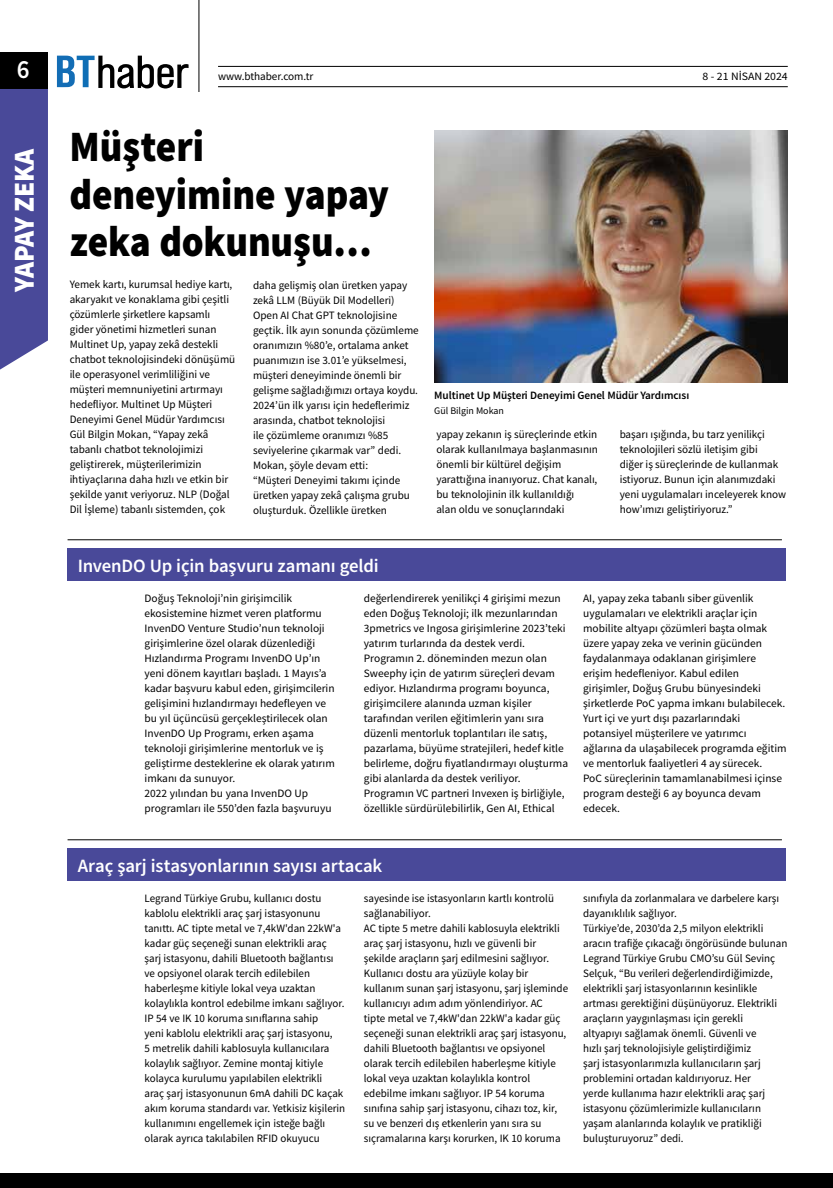
<style>
.page{position:relative;width:833px;height:1188px;background:#fff}
.page>*{position:absolute;margin:0;border:0;box-sizing:border-box;transform-origin:0 0}
.t1{font:43.38px/47.5px "Source Sans Variable";letter-spacing:.05em;color:#000;scale:.9 1}
.t2{font:28.88px "Source Sans Variable";color:#fff;scale:.95 1}
.t3{font:26.25px "Source Sans Variable";color:#fff;scale:.95 1}
.t4{font:18.75px "Source Sans Variable";letter-spacing:.03em;color:#fff}
.t5{font:11.25px/15px "Source Sans Variable";letter-spacing:.02em;color:#000}
.t6{font:11.25px "Source Sans Variable";letter-spacing:.02em;color:#000;scale:1.05 1}
.t7{font:10px "Source Sans Variable";letter-spacing:.015em;color:#000}
</style>
<div class="page">
<div style="left:0;top:52px;width:48px;height:37px;background:#000"></div>
<div style="left:0;top:89px;width:48px;height:280px;background:#494999"></div>
<hr style="left:199px;top:0;width:1px;height:92px;background:#000">
<svg style="left:57px;top:56px;width:131px;height:32px"></svg>
<hr style="left:218px;top:86px;width:569px;height:1px;background:#000">
<hr style="left:218px;top:66px;width:569px;height:1px;background:#000">
<div style="left:0;top:1173px;width:833px;height:14px;background:#000"></div>
<hr style="left:68px;top:539px;width:714px;height:1px;background:#000">
<hr style="left:68px;top:839px;width:714px;height:1px;background:#000">
<div style="left:68px;top:548px;width:718px;height:32px;background:#494999"></div>
<div style="left:68px;top:848px;width:718px;height:32px;background:#494999"></div>
<img style="left:434px;top:130px;width:353px;height:253px">
<h3 class="t3" style="left:17px;top:53px;width:14px">6</h3>
<p class="t5" style="left:218px;top:69px;width:96px">www.bthaber.com.tr</p>
<p class="t6" style="left:702px;top:70px;width:82px">8 - 21 NİSAN 2024</p>
<h2 class="t2" style="left:7px;top:292px;width:153px;rotate:-90deg">YAPAY ZEKA</h2>
<h1 class="t1" style="left:70px;top:123px;width:351px">Müşteri deneyimine yapay zeka dokunuşu…</h1>
<p class="t5" style="left:70px;top:277px;width:167px">Yemek kartı, kurumsal hediye kartı, akaryakıt ve konaklama gibi çeşitli çözümlerle şirketlere kapsamlı gider yönetimi hizmetleri sunan Multinet Up, yapay zekâ destekli chatbot teknolojisindeki dönüşümü ile operasyonel verimliliğini ve müşteri memnuniyetini artırmayı hedefliyor. Multinet Up Müşteri Deneyimi Genel Müdür Yardımcısı Gül Bilgin Mokan, “Yapay zekâ tabanlı chatbot teknolojimizi geliştirerek, müşterilerimizin ihtiyaçlarına daha hızlı ve etkin bir şekilde yanıt veriyoruz. NLP (Doğal Dil İşleme) tabanlı sistemden, çok</p>
<p class="t5" style="left:253px;top:278px;width:167px">daha gelişmiş olan üretken yapay zekâ LLM (Büyük Dil Modelleri)<br>Open AI Chat GPT teknolojisine geçtik. İlk ayın sonunda çözümleme oranımızın %80’e, ortalama anket puanımızın ise 3.01’e yükselmesi, müşteri deneyiminde önemli bir gelişme sağladığımızı ortaya koydu.<br>2024’ün ilk yarısı için hedeflerimiz arasında, chatbot teknolojisi<br>ile çözümleme oranımızı %85 seviyelerine çıkarmak var” dedi.<br>Mokan, şöyle devam etti:<br>“Müşteri Deneyimi takımı içinde üretken yapay zekâ çalışma grubu oluşturduk. Özellikle üretken</p>
<p class="t5" style="left:434px;top:387px;width:256px">Multinet Up Müşteri Deneyimi Genel Müdür Yardımcısı</p>
<p class="t7" style="left:434px;top:404px;width:71px">Gül Bilgin Mokan</p>
<p class="t5" style="left:436px;top:426px;width:163px">yapay zekanın iş süreçlerinde etkin olarak kullanılmaya başlanmasının önemli bir kültürel değişim yarattığına inanıyoruz. Chat kanalı, bu teknolojinin ilk kullanıldığı<br>alan oldu ve sonuçlarındaki</p>
<p class="t5" style="left:619px;top:426px;width:167px">başarı ışığında, bu tarz yenilikçi teknolojileri sözlü iletişim gibi<br>diğer iş süreçlerinde de kullanmak istiyoruz. Bunun için alanımızdaki yeni uygulamaları inceleyerek know how’ımızı geliştiriyoruz.”</p>
<h3 class="t4" style="left:78px;top:554px;width:302px">InvenDO Up için başvuru zamanı geldi</h3>
<p class="t5" style="left:144px;top:590px;width:191px">Doğuş Teknoloji’nin girişimcilik ekosistemine hizmet veren platformu InvenDO Venture Studio’nun teknoloji girişimlerine özel olarak düzenlediği Hızlandırma Programı InvenDO Up’ın yeni dönem kayıtları başladı. 1 Mayıs’a kadar başvuru kabul eden, girişimcilerin gelişimini hızlandırmayı hedefleyen ve bu yıl üçüncüsü gerçekleştirilecek olan InvenDO Up Programı, erken aşama teknoloji girişimlerine mentorluk ve iş geliştirme desteklerine ek olarak yatırım imkanı da sunuyor.<br>2022 yılından bu yana InvenDO Up programları ile 550’den fazla başvuruyu</p>
<p class="t5" style="left:364px;top:590px;width:206px">değerlendirerek yenilikçi 4 girişimi mezun eden Doğuş Teknoloji; ilk mezunlarından 3pmetrics ve Ingosa girişimlerine 2023’teki yatırım turlarında da destek verdi.<br>Programın 2. döneminden mezun olan Sweephy için de yatırım süreçleri devam ediyor. Hızlandırma programı boyunca, girişimcilere alanında uzman kişiler tarafından verilen eğitimlerin yanı sıra düzenli mentorluk toplantıları ile satış, pazarlama, büyüme stratejileri, hedef kitle belirleme, doğru fiyatlandırmayı oluşturma gibi alanlarda da destek veriliyor.<br>Programın VC partneri Invexen iş birliğiyle, özellikle sürdürülebilirlik, Gen AI, Ethical</p>
<p class="t5" style="left:583px;top:590px;width:205px">AI, yapay zeka tabanlı siber güvenlik uygulamaları ve elektrikli araçlar için mobilite altyapı çözümleri başta olmak üzere yapay zeka ve verinin gücünden faydalanmaya odaklanan girişimlere erişim hedefleniyor. Kabul edilen girişimler, Doğuş Grubu bünyesindeki şirketlerde PoC yapma imkanı bulabilecek.<br>Yurt içi ve yurt dışı pazarlarındaki potansiyel müşterilere ve yatırımcı ağlarına da ulaşabilecek programda eğitim ve mentorluk faaliyetleri 4 ay sürecek.<br>PoC süreçlerinin tamamlanabilmesi içinse program desteği 6 ay boyunca devam edecek.</p>
<h3 class="t4" style="left:78px;top:854px;width:305px">Araç şarj istasyonlarının sayısı artacak</h3>
<p class="t5" style="left:144px;top:890px;width:202px">Legrand Türkiye Grubu, kullanıcı dostu kablolu elektrikli araç şarj istasyonunu tanıttı. AC tipte metal ve 7,4kW'dan 22kW'a kadar güç seçeneği sunan elektrikli araç şarj istasyonu, dahili Bluetooth bağlantısı ve opsiyonel olarak tercih edilebilen haberleşme kitiyle lokal veya uzaktan kolaylıkla kontrol edebilme imkanı sağlıyor.<br>IP 54 ve IK 10 koruma sınıflarına sahip<br>yeni kablolu elektrikli araç şarj istasyonu,<br>5 metrelik dahili kablosuyla kullanıcılara kolaylık sağlıyor. Zemine montaj kitiyle kolayca kurulumu yapılabilen elektrikli<br>araç şarj istasyonunun 6mA dahili DC kaçak akım koruma standardı var. Yetkisiz kişilerin kullanımını engellemek için isteğe bağlı olarak ayrıca takılabilen RFID okuyucu</p>
<p class="t5" style="left:364px;top:890px;width:206px">sayesinde ise istasyonların kartlı kontrolü sağlanabiliyor.<br>AC tipte 5 metre dahili kablosuyla elektrikli araç şarj istasyonu, hızlı ve güvenli bir şekilde araçların şarj edilmesini sağlıyor.<br>Kullanıcı dostu ara yüzüyle kolay bir kullanım sunan şarj istasyonu, şarj işleminde kullanıcıyı adım adım yönlendiriyor. AC<br>tipte metal ve 7,4kW'dan 22kW'a kadar güç seçeneği sunan elektrikli araç şarj istasyonu, dahili Bluetooth bağlantısı ve opsiyonel olarak tercih edilebilen haberleşme kitiyle lokal veya uzaktan kolaylıkla kontrol edebilme imkanı sağlıyor. IP 54 koruma sınıfına sahip şarj istasyonu, cihazı toz, kir, su ve benzeri dış etkenlerin yanı sıra su sıçramalarına karşı korurken, IK 10 koruma</p>
<p class="t5" style="left:583px;top:890px;width:206px">sınıfıyla da zorlanmalara ve darbelere karşı dayanıklılık sağlıyor.<br>Türkiye’de, 2030’da 2,5 milyon elektrikli aracın trafiğe çıkacağı öngörüsünde bulunan Legrand Türkiye Grubu CMO’su Gül Sevinç Selçuk, “Bu verileri değerlendirdiğimizde, elektrikli şarj istasyonlarının kesinlikle artması gerektiğini düşünüyoruz. Elektrikli araçların yaygınlaşması için gerekli<br>altyapıyı sağlamak önemli. Güvenli ve<br>hızlı şarj teknolojisiyle geliştirdiğimiz<br>şarj istasyonlarımızla kullanıcıların şarj problemini ortadan kaldırıyoruz. Her<br>yerde kullanıma hazır elektrikli araç şarj istasyonu çözümlerimizle kullanıcıların yaşam alanlarında kolaylık ve pratikliği buluşturuyoruz” dedi.</p>
</div>
